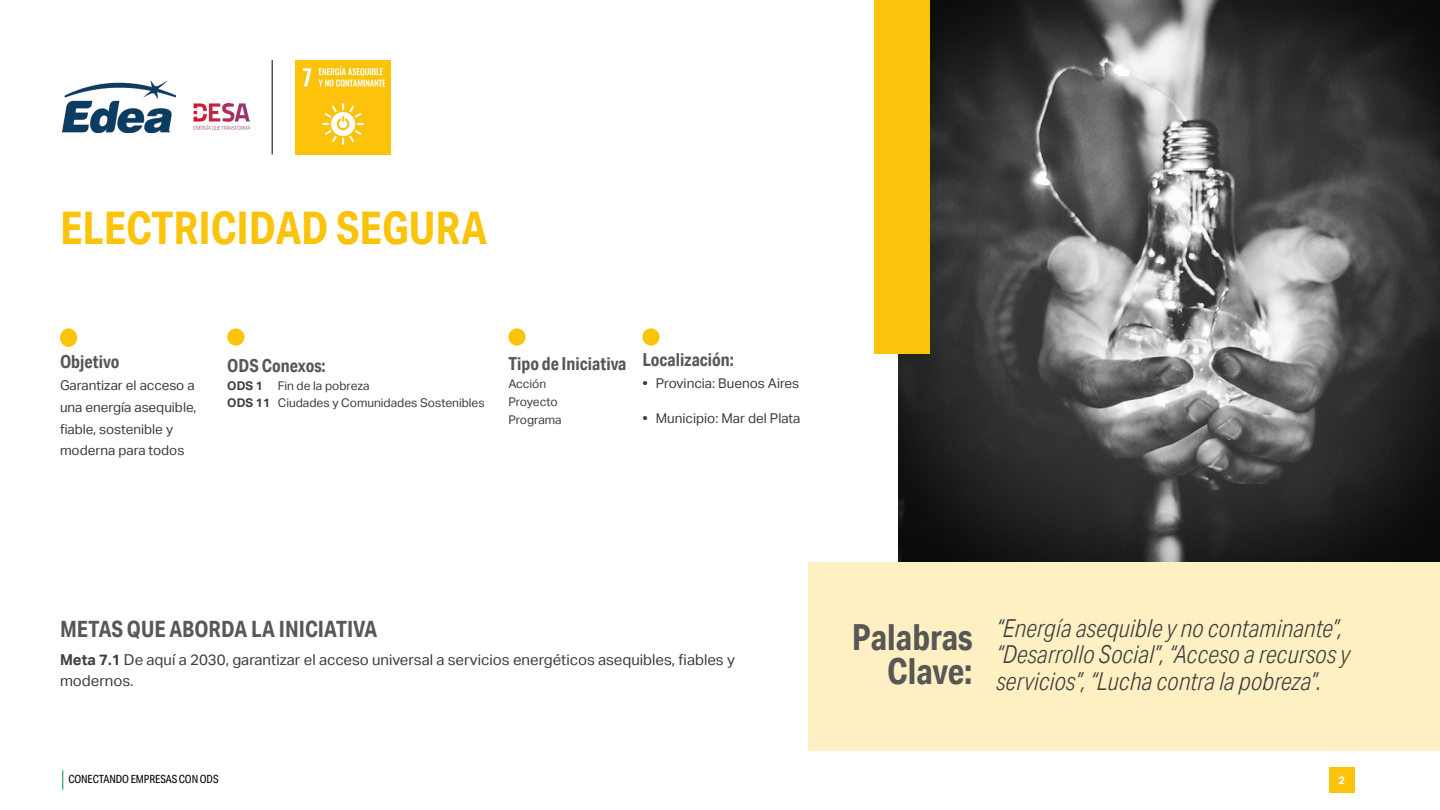
<style>
.page{position:relative;width:1440px;height:810px;background:#fff}
.page>*{position:absolute;margin:0;border:0;box-sizing:border-box;transform-origin:0 0}
.t1{font:700 45px "Aktiv Grotesk Cd";color:#fcc30b}
.t2{font:700 36px/33.8px "Aktiv Grotesk Cd";color:#575756;text-align:right}
.t3{font:italic 300 24.75px/26.2px "Aktiv Grotesk Cd";color:#3c3c3b}
.t4{font:700 22.5px "Aktiv Grotesk Cd";color:#575756}
.t5{font:700 18px "Aktiv Grotesk Cd";color:#575756}
.t6{font:15px/21.8px "Aktiv Grotesk";color:#3c3c3b}
.t7{font:13.5px/21.8px "Aktiv Grotesk";color:#3c3c3b}
.t8{font:12px "Aktiv Grotesk";color:#3c3c3b}
.t9{font:700 12px "Aktiv Grotesk";color:#3c3c3b}
.t10{font:11.25px "Aktiv Grotesk Cd";letter-spacing:-.01em;color:#000}
.t11{font:700 10.88px "Aktiv Grotesk";color:#fff}
.s1{font-weight:700}
</style>
<div class="page">
<svg style="left:62px;top:770px;width:1px;height:20px"></svg>
<div style="left:1329px;top:767px;width:25px;height:26px;background:#fcc30b"></div>
<img style="left:898px;top:0;width:542px;height:562px">
<div style="left:874px;top:0;width:56px;height:354px;background:#fcc30b"></div>
<div style="left:60px;top:328px;width:17px;height:19px;background:#fcc30b;border-radius:50%"></div>
<img style="left:295px;top:60px;width:95px;height:95px">
<hr style="left:272px;top:60px;width:1px;height:94px;background:#000">
<div style="left:808px;top:562px;width:632px;height:189px;background:#fef0c2"></div>
<div style="left:508px;top:328px;width:18px;height:18px;background:#fcc30b;border-radius:50%"></div>
<div style="left:227px;top:328px;width:17px;height:18px;background:#fcc30b;border-radius:50%"></div>
<div style="left:642px;top:328px;width:18px;height:18px;background:#fcc30b;border-radius:50%"></div>
<img style="left:62px;top:80px;width:113px;height:52px">
<img style="left:193px;top:104px;width:57px;height:26px">
<p class="t1" style="left:60px;top:201px;width:429px">ELECTRICIDAD SEGURA</p>
<p class="t5" style="left:60px;top:351px;width:61px">Objetivo</p>
<p class="t7" style="left:60px;top:375px;width:138px">Garantizar el acceso a una energía asequible, fiable, sostenible y moderna para todos</p>
<p class="t5" style="left:227px;top:354px;width:100px">ODS Conexos:</p>
<p class="t9" style="left:227px;top:379px;width:37px">ODS 1</p>
<p class="t8" style="left:278px;top:379px;width:93px">Fin de la pobreza</p>
<p class="t9" style="left:227px;top:396px;width:44px">ODS 11</p>
<p class="t8" style="left:278px;top:396px;width:208px">Ciudades y Comunidades Sostenibles</p>
<p class="t5" style="left:508px;top:353px;width:120px">Tipo de Iniciativa</p>
<p class="t8" style="left:508px;top:377px;width:39px">Acción</p>
<p class="t8" style="left:508px;top:395px;width:51px">Proyecto</p>
<p class="t8" style="left:508px;top:413px;width:55px">Programa</p>
<p class="t5" style="left:642px;top:349px;width:93px">Localización:</p>
<p class="t7" style="left:642px;top:373px;width:158px"><span class="s1">•</span> Provincia: Buenos Aires</p>
<p class="t7" style="left:642px;top:408px;width:160px"><span class="s1">•</span> Municipio: Mar del Plata</p>
<h3 class="t4" style="left:60px;top:616px;width:319px">METAS QUE ABORDA LA INICIATIVA</h3>
<p class="t6" style="left:60px;top:648px;width:676px"><span class="s1">Meta 7.1</span> De aquí a 2030, garantizar el acceso universal a servicios energéticos asequibles, fiables y modernos.</p>
<p class="t2" style="left:852px;top:620px;width:122px">Palabras<br>Clave:</p>
<p class="t3" style="left:996px;top:615px;width:355px">“Energía asequible y no contaminante”, “Desarrollo Social”, “Acceso a recursos y servicios”, “Lucha contra la pobreza”.</p>
<p class="t10" style="left:68px;top:773px;width:152px">CONECTANDO EMPRESAS CON ODS</p>
<p class="t11" style="left:1338px;top:774px;width:8px">2</p>
</div>
